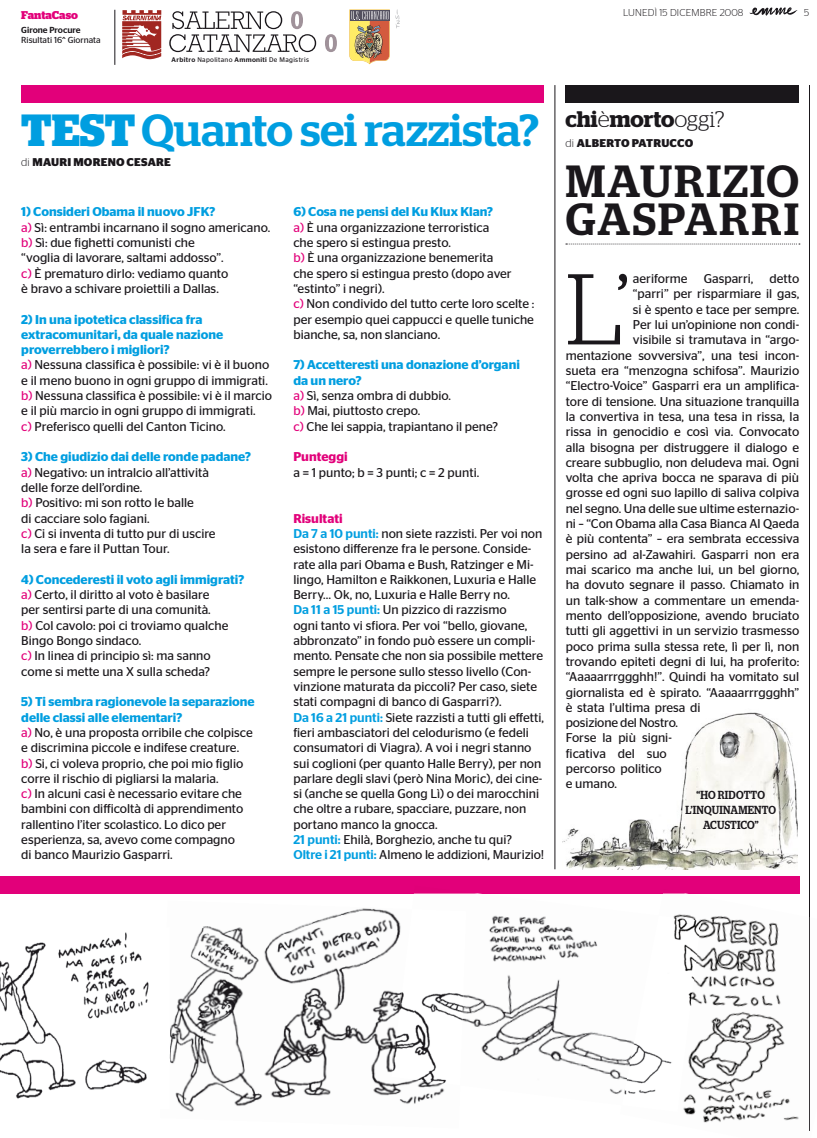
<style>
.page{position:relative;width:817px;height:1138px;background:#fff}
.page>*{position:absolute;margin:0;border:0;box-sizing:border-box;transform-origin:0 0}
.t1{font:300 100.12px "Stag";color:#1a171b}
.t2{font:500 45px "Stag";color:#009ee0}
.t3{font:500 45px/37.5px "Stag";letter-spacing:.045em;color:#1a171b}
.t4{font:600 22.5px "Stag";letter-spacing:-.005em;color:#1a171b}
.t5{font:12.75px/15.2px "Stag Sans";color:#1a171b}
.t6{font:600 12.75px "Stag Sans";color:#e2007a}
.t7{font:500 11.62px/15.2px "Stag";letter-spacing:.02em;color:#1a171b;text-align:center;scale:.9 1}
.t8{font:700 11.25px "Stag Sans";letter-spacing:.02em;color:#1a171b}
.t9{font:700 11.25px "Stag";color:#e2007a}
.t10{font:300 10px "Stag Sans";letter-spacing:.02em;color:#1a171b}
.t11{font:8.75px "Stag Sans";color:#1a171b}
.t12{font:500 8.75px "Stag Sans";color:#1a171b}
.t13{font:6.75px "Stag Sans";letter-spacing:.05em;color:#1a171b}
.s1{font-weight:500}
.s2{font-weight:700}
.s3{font-weight:300}
.s4{font-weight:600;color:#009ee0}
.s5{color:#e2007a}
.s6{font-weight:600;color:#e2007a}
.s7{font-weight:500;color:#009ee0}
</style>
<div class="page">
<div style="left:21px;top:85px;width:523px;height:18px;background:#e2007a"></div>
<div style="left:565px;top:85px;width:233px;height:18px;background:#1a171b"></div>
<hr style="left:808px;top:85px;width:1px;height:1045px;background:#1a171b">
<hr style="left:554px;top:85px;width:1px;height:784px;background:#1a171b">
<div style="left:0;top:875px;width:798px;height:18px;background:#e2007a"></div>
<svg style="left:749px;top:7px;width:48px;height:9px"></svg>
<img style="left:562px;top:712px;width:235px;height:157px">
<svg style="left:565px;top:244px;width:234px;height:1px"></svg>
<hr style="left:114px;top:10px;width:1px;height:55px;background:#1a171b">
<svg style="left:349px;top:9px;width:40px;height:56px;background:#b69670"></svg>
<svg style="left:122px;top:10px;width:39px;height:49px"></svg>
<svg style="left:169px;top:11px;width:147px;height:41px"></svg>
<svg style="left:325px;top:34px;width:12px;height:18px"></svg>
<svg style="left:395px;top:9px;width:5px;height:19px"></svg>
<img style="left:0;top:932px;width:149px;height:167px">
<img style="left:170px;top:908px;width:242px;height:204px">
<img style="left:658px;top:893px;width:152px;height:238px">
<img style="left:808px;top:917px;width:1px;height:213px">
<img style="left:412px;top:893px;width:246px;height:211px">
<img style="left:391px;top:909px;width:75px;height:176px">
<img style="left:621px;top:915px;width:79px;height:197px">
<p class="t9" style="left:21px;top:8px;width:58px">FantaCaso</p>
<p class="t12" style="left:21px;top:25px;width:61px">Girone Procure</p>
<p class="t11" style="left:21px;top:35px;width:81px">Risultati 16^ Giornata</p>
<p class="t13" style="left:171px;top:56px;width:139px"><span class="s1">Arbitro</span> Napolitano <span class="s1">Ammoniti</span> De Magistris</p>
<h2 class="t2" style="left:21px;top:103px;width:519px"><span class="s2">TEST</span> Quanto sei razzista?</h2>
<p class="t8" style="left:21px;top:155px;width:151px"><span class="s3">di</span> MAURI MORENO CESARE</p>
<p class="t5" style="left:21px;top:204px;width:250px"><span class="s4">1) Consideri Obama il nuovo JFK?<br></span><span class="s5">a)</span> Sì: entrambi incarnano il sogno americano. <span class="s5">b)</span> Sì: due fighetti comunisti che<br>“voglia di lavorare, saltami addosso”.<br><span class="s5">c)</span> È prematuro dirlo: vediamo quanto<br>è bravo a schivare proiettili a Dallas.</p>
<p class="t5" style="left:21px;top:311px;width:252px"><span class="s4">2) In una ipotetica classifica fra extracomunitari, da quale nazione proverrebbero i migliori?<br></span><span class="s5">a)</span> Nessuna classifica è possibile: vi è il buono e il meno buono in ogni gruppo di immigrati. <span class="s5">b)</span> Nessuna classifica è possibile: vi è il marcio e il più marcio in ogni gruppo di immigrati.<br><span class="s5">c)</span> Preferisco quelli del Canton Ticino.</p>
<p class="t5" style="left:21px;top:449px;width:231px"><span class="s4">3) Che giudizio dai delle ronde padane? </span><span class="s5">a)</span> Negativo: un intralcio all’attività<br>delle forze dell’ordine.<br><span class="s5">b)</span> Positivo: mi son rotto le balle<br>di cacciare solo fagiani.<br><span class="s5">c)</span> Ci si inventa di tutto pur di uscire<br>la sera e fare il Puttan Tour.</p>
<p class="t5" style="left:21px;top:571px;width:224px"><span class="s4">4) Concederesti il voto agli immigrati? </span><span class="s5">a)</span> Certo, il diritto al voto è basilare<br>per sentirsi parte di una comunità.<br><span class="s5">b)</span> Col cavolo: poi ci troviamo qualche Bingo Bongo sindaco.<br><span class="s5">c)</span> In linea di principio sì: ma sanno come si mette una X sulla scheda?</p>
<p class="t5" style="left:21px;top:694px;width:235px"><span class="s4">5) Ti sembra ragionevole la separazione delle classi alle elementari?<br></span><span class="s5">a)</span> No, è una proposta orribile che colpisce e discrimina piccole e indifese creature.<br><span class="s5">b)</span> Si, ci voleva proprio, che poi mio figlio corre il rischio di pigliarsi la malaria.<br><span class="s5">c)</span> In alcuni casi è necessario evitare che bambini con difficoltà di apprendimento rallentino l’iter scolastico. Lo dico per esperienza, sa, avevo come compagno<br>di banco Maurizio Gasparri.</p>
<p class="t5" style="left:293px;top:204px;width:242px"><span class="s4">6) Cosa ne pensi del Ku Klux Klan?<br></span><span class="s5">a)</span> È una organizzazione terroristica<br>che spero si estingua presto.<br><span class="s5">b)</span> È una organizzazione benemerita<br>che spero si estingua presto (dopo aver “estinto” i negri).<br><span class="s5">c)</span> Non condivido del tutto certe loro scelte : per esempio quei cappucci e quelle tuniche bianche, sa, non slanciano.</p>
<p class="t5" style="left:293px;top:357px;width:228px"><span class="s4">7) Accetteresti una donazione d’organi da un nero?<br></span><span class="s5">a)</span> Sì, senza ombra di dubbio.<br><span class="s5">b)</span> Mai, piuttosto crepo.<br><span class="s5">c)</span> Che lei sappia, trapiantano il pene?</p>
<p class="t6" style="left:293px;top:449px;width:56px">Punteggi</p>
<p class="t5" style="left:293px;top:464px;width:187px">a = 1 punto; b = 3 punti; c = 2 punti.</p>
<p class="t5" style="left:293px;top:510px;width:252px"><span class="s6">Risultati<br></span><span class="s7">Da 7 a 10 punti:</span> non siete razzisti. Per voi non esistono differenze fra le persone. Conside&shy;rate alla pari Obama e Bush, Ratzinger e Mi&shy;lingo, Hamilton e Raikkonen, Luxuria e Halle Berry… Ok, no, Luxuria e Halle Berry no.<br><span class="s7">Da 11 a 15 punti:</span> Un pizzico di razzismo<br>ogni tanto vi sfiora. Per voi “bello, giovane, abbronzato” in fondo può essere un compli&shy;mento. Pensate che non sia possibile mettere sempre le persone sullo stesso livello (Con&shy;vinzione maturata da piccoli? Per caso, siete stati compagni di banco di Gasparri?).<br><span class="s7">Da 16 a 21 punti:</span> Siete razzisti a tutti gli effetti, fieri ambasciatori del celodurismo (e fedeli consumatori di Viagra). A voi i negri stanno sui coglioni (per quanto Halle Berry), per non parlare degli slavi (però Nina Moric), dei cine&shy;si (anche se quella Gong Lì) o dei marocchini che oltre a rubare, spacciare, puzzare, non portano manco la gnocca.<br><span class="s7">21 punti:</span> Ehilà, Borghezio, anche tu qui?<br><span class="s7">Oltre i 21 punti:</span> Almeno le addizioni, Maurizio!</p>
<p class="t10" style="left:622px;top:7px;width:122px">LUNEDÌ 15 DICEMBRE 2008</p>
<p class="t10" style="left:803px;top:7px;width:7px">5</p>
<h3 class="t4" style="left:565px;top:106px;width:160px">chi<span class="s3">è</span>morto<span class="s3">oggi?</span></h3>
<p class="t8" style="left:565px;top:137px;width:129px"><span class="s3">di</span> ALBERTO PATRUCCO</p>
<h2 class="t3" style="left:565px;top:162px;width:234px">MAURIZIO<br>GASPARRI</h2>
<h1 class="t1" style="left:565px;top:253px;width:66px">L’</h1>
<p class="t5" style="left:632px;top:271px;width:56px">aeriforme</p>
<p class="t5" style="left:703px;top:271px;width:51px">Gasparri,</p>
<p class="t5" style="left:769px;top:271px;width:31px">detto</p>
<p class="t5" style="left:632px;top:286px;width:168px">“parri” per risparmiare il gas,</p>
<p class="t5" style="left:632px;top:301px;width:168px">si è spento e tace per sempre.</p>
<p class="t5" style="left:632px;top:317px;width:168px">Per lui un’opinione non condi-</p>
<p class="t5" style="left:632px;top:332px;width:168px">visibile si tramutava in “argo-</p>
<p class="t5" style="left:565px;top:347px;width:235px">mentazione sovversiva”, una tesi incon-</p>
<p class="t5" style="left:565px;top:363px;width:235px">sueta era “menzogna schifosa”. Maurizio</p>
<p class="t5" style="left:565px;top:378px;width:235px">“Electro-Voice” Gasparri era un amplifica-</p>
<p class="t5" style="left:565px;top:393px;width:235px">tore di tensione. Una situazione tranquilla</p>
<p class="t5" style="left:565px;top:409px;width:235px">la convertiva in tesa, una tesa in rissa, la</p>
<p class="t5" style="left:565px;top:424px;width:235px">rissa in genocidio e così via. Convocato</p>
<p class="t5" style="left:565px;top:439px;width:235px">alla bisogna per distruggere il dialogo e</p>
<p class="t5" style="left:565px;top:454px;width:235px">creare subbuglio, non deludeva mai. Ogni</p>
<p class="t5" style="left:565px;top:470px;width:235px">volta che apriva bocca ne sparava di più</p>
<p class="t5" style="left:565px;top:485px;width:235px">grosse ed ogni suo lapillo di saliva colpiva</p>
<p class="t5" style="left:565px;top:500px;width:235px">nel segno. Una delle sue ultime esternazio-</p>
<p class="t5" style="left:565px;top:516px;width:235px">ni – “Con Obama alla Casa Bianca Al Qaeda</p>
<p class="t5" style="left:565px;top:531px;width:235px">è più contenta” – era sembrata eccessiva</p>
<p class="t5" style="left:565px;top:546px;width:235px">persino ad al-Zawahiri. Gasparri non era</p>
<p class="t5" style="left:565px;top:562px;width:235px">mai scarico ma anche lui, un bel giorno,</p>
<p class="t5" style="left:565px;top:577px;width:235px">ha dovuto segnare il passo. Chiamato in</p>
<p class="t5" style="left:565px;top:592px;width:235px">un talk-show a commentare un emenda-</p>
<p class="t5" style="left:565px;top:607px;width:235px">mento dell’opposizione, avendo bruciato</p>
<p class="t5" style="left:565px;top:623px;width:235px">tutti gli aggettivi in un servizio trasmesso</p>
<p class="t5" style="left:565px;top:638px;width:235px">poco prima sulla stessa rete, lì per lì, non</p>
<p class="t5" style="left:565px;top:653px;width:235px">trovando epiteti degni di lui, ha proferito:</p>
<p class="t5" style="left:565px;top:669px;width:235px">“Aaaaarrrggghh!”. Quindi ha vomitato sul</p>
<p class="t5" style="left:565px;top:684px;width:235px">giornalista ed è spirato. “Aaaaarrrggghh”</p>
<p class="t5" style="left:565px;top:699px;width:136px">è stata l’ultima presa di</p>
<p class="t5" style="left:565px;top:715px;width:114px">posizione del Nostro.</p>
<p class="t5" style="left:565px;top:730px;width:108px">Forse la più signi-</p>
<p class="t5" style="left:565px;top:745px;width:103px">ficativa del suo</p>
<p class="t5" style="left:565px;top:760px;width:98px">percorso politico</p>
<p class="t5" style="left:565px;top:776px;width:53px">e umano.</p>
<p class="t7" style="left:685px;top:786px;width:102px">“HO RIDOTTO<br>L’INQUINAMENTO<br>ACUSTICO”</p>
</div>
